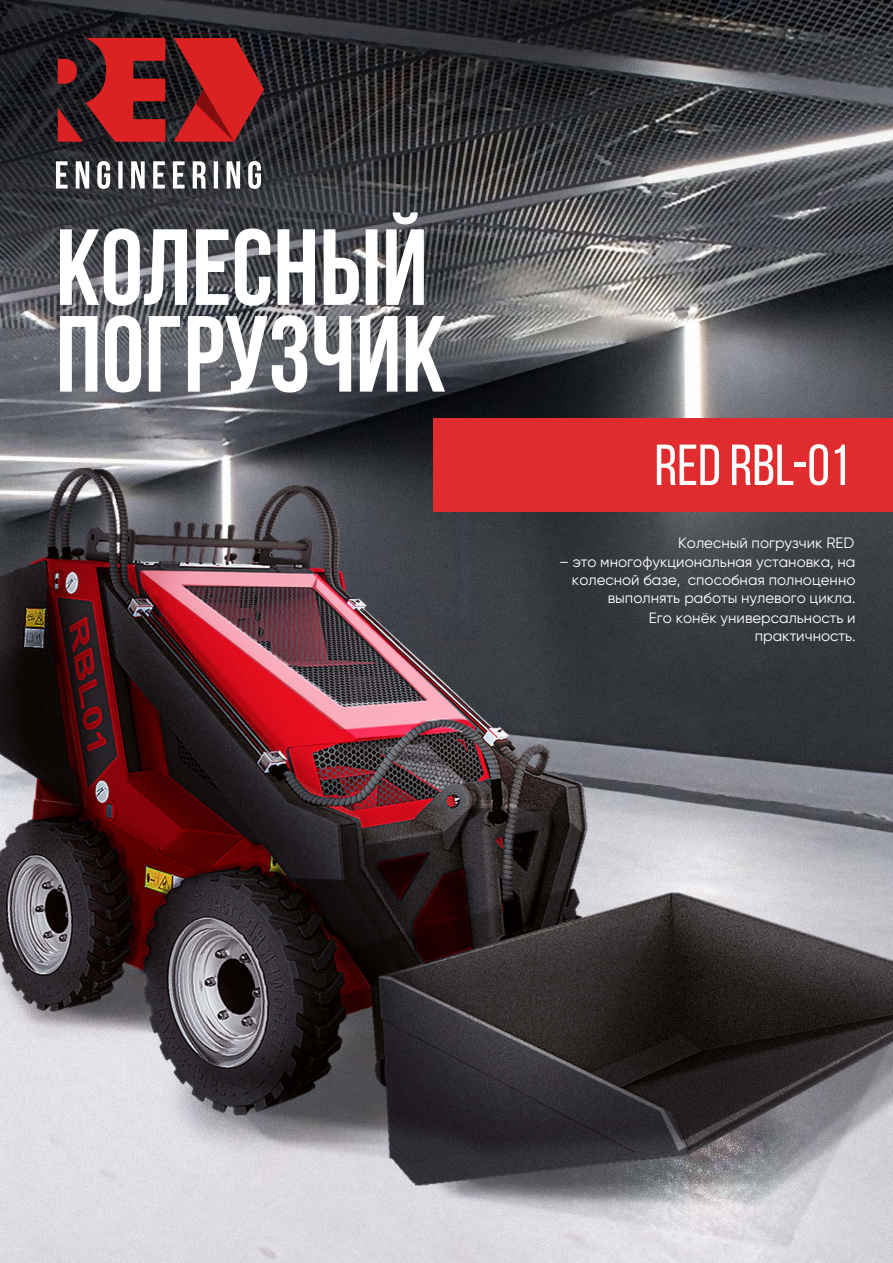
<style>
.page{position:relative;width:893px;height:1263px;background:#fff}
.page>*{position:absolute;margin:0;border:0;box-sizing:border-box;transform-origin:0 0}
.t1{font:700 108px/86.7px "Bebas Neue";color:#fff}
.t2{font:57.75px "Bebas Neue";color:#fff}
.t3{font:15px/18px "Gilroy";color:#fff;text-align:right}
</style>
<div class="page">
<img style="left:0;top:0;width:893px;height:1263px">
<div style="left:433px;top:418px;width:460px;height:94px;background:#e12c2f"></div>
<svg style="left:58px;top:38px;width:107px;height:104px"></svg>
<svg style="left:174px;top:38px;width:90px;height:104px"></svg>
<svg style="left:56px;top:161px;width:205px;height:28px"></svg>
<p class="t1" style="left:56px;top:223px;width:392px">Колесный погрузчик</p>
<p class="t2" style="left:654px;top:434px;width:196px">Red rbl-01</p>
<p class="t3" style="left:678px;top:533px;width:178px">Колесный погрузчик RED</p>
<p class="t3" style="left:559px;top:553px;width:298px">– это многофукциональная установка, на колесной базе, способная полноценно выполнять работы нулевого цикла.</p>
<p class="t3" style="left:649px;top:609px;width:208px">Его конёк универсальность и практичность.</p>
</div>
